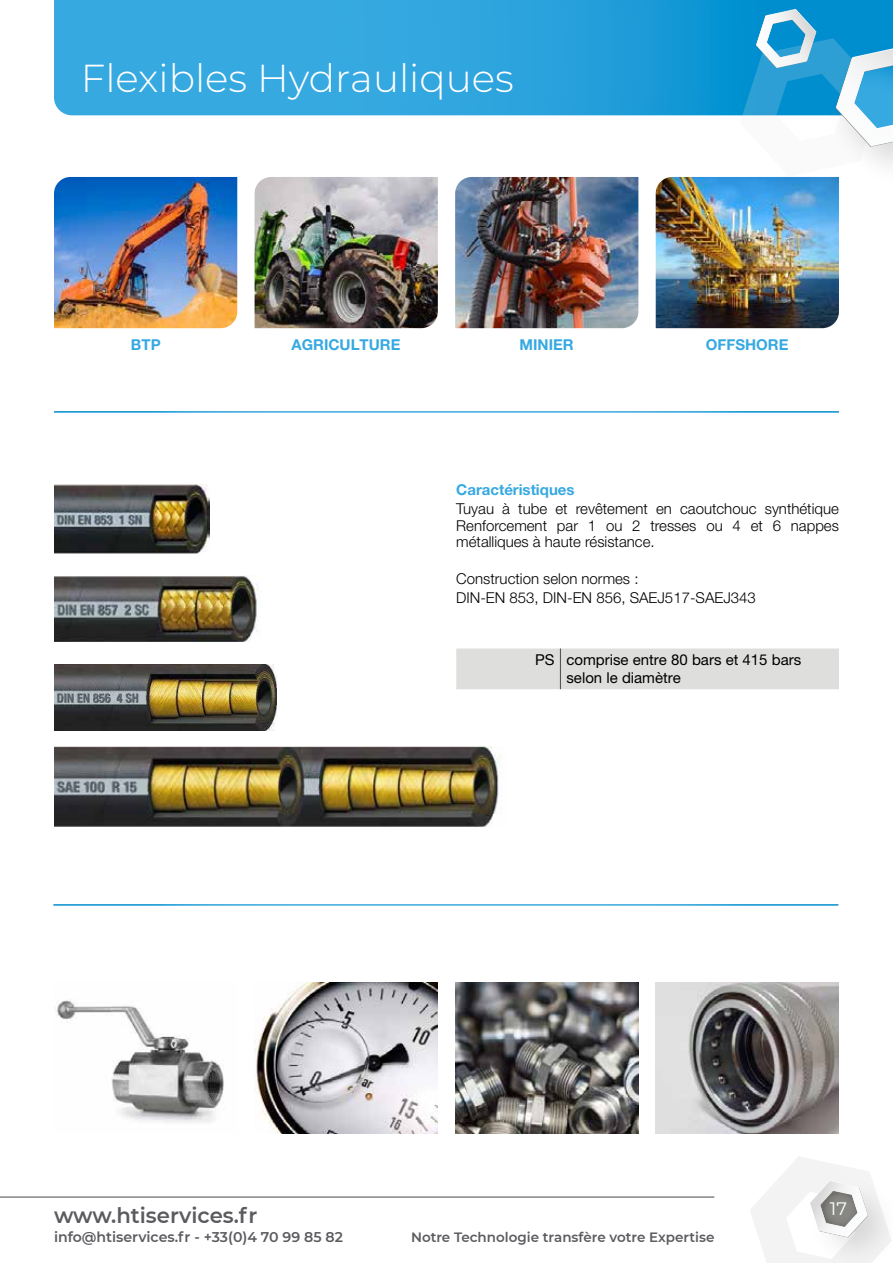
<style>
.page{position:relative;width:893px;height:1263px;background:#fff}
.page>*{position:absolute;margin:0;border:0;box-sizing:border-box;transform-origin:0 0}
.t1{font:300 39px "Montserrat";color:#fff}
.t2{font:600 21.15px "Montserrat";color:#5c5a5f}
.t3{font:18px "Montserrat";color:#fff}
.t4{font:300 15px/16.5px "Helvetica Neue LT Pro";color:#000;text-align:justify}
.t5{font:15px/18px "Helvetica Neue LT Pro";color:#000}
.t6{font:700 15px "Helvetica Neue LT Pro";color:#36a9e1}
.t7{font:600 14.1px "Montserrat";color:#5c5a5f}
.t8{font:600 13.5px "Montserrat";color:#5c5a5f}
</style>
<div class="page">
<svg style="left:750px;top:1157px;width:141px;height:106px"></svg>
<hr style="left:0;top:1196px;width:714px;height:1px;background:#5c5a5f">
<svg style="left:54px;top:0;width:839px;height:115px;background:#2ba3dd"></svg>
<svg style="left:740px;top:9px;width:153px;height:157px"></svg>
<img style="left:54px;top:177px;width:183px;height:151px">
<img style="left:54px;top:999px;width:170px;height:124px">
<div style="left:456px;top:648px;width:383px;height:41px;background:#dededc"></div>
<hr style="left:560px;top:648px;width:1px;height:41px;background:#575651">
<img style="left:255px;top:177px;width:183px;height:151px">
<img style="left:255px;top:983px;width:183px;height:151px">
<img style="left:455px;top:177px;width:183px;height:151px">
<img style="left:455px;top:983px;width:183px;height:151px">
<img style="left:656px;top:177px;width:183px;height:151px">
<img style="left:656px;top:983px;width:183px;height:151px">
<img style="left:54px;top:485px;width:155px;height:69px">
<img style="left:54px;top:576px;width:206px;height:65px">
<img style="left:54px;top:664px;width:223px;height:67px">
<img style="left:54px;top:747px;width:448px;height:80px">
<h1 class="t1" style="left:81px;top:51px;width:434px">Flexibles Hydrauliques</h1>
<p class="t6" style="left:131px;top:335px;width:31px">BTP</p>
<p class="t6" style="left:292px;top:335px;width:110px">AGRICULTURE</p>
<p class="t6" style="left:519px;top:335px;width:56px">MINIER</p>
<p class="t6" style="left:706px;top:335px;width:84px">OFFSHORE</p>
<p class="t6" style="left:456px;top:481px;width:120px">Caractéristiques</p>
<p class="t4" style="left:456px;top:500px;width:384px">Tuyau à tube et revêtement en caoutchouc synthétique Renforcement par 1 ou 2 tresses ou 4 et 6 nappes métalliques à haute résistance.</p>
<p class="t4" style="left:456px;top:569px;width:301px;line-height:18.6px">Construction selon normes :<br>DIN-EN 853, DIN-EN 856, SAEJ517-SAEJ343</p>
<p class="t5" style="left:566px;top:651px;width:236px;text-indent:-31px">PS comprise entre 80 bars et 415 bars selon le diamètre</p>
<h2 class="t2" style="left:54px;top:1200px;width:205px">www.htiservices.fr</h2>
<p class="t3" style="left:830px;top:1196px;width:19px">17</p>
<p class="t7" style="left:54px;top:1226px;width:290px">info@htiservices.fr - +33(0)4 70 99 85 82</p>
<p class="t8" style="left:411px;top:1227px;width:305px">Notre Technologie transfère votre Expertise</p>
</div>
